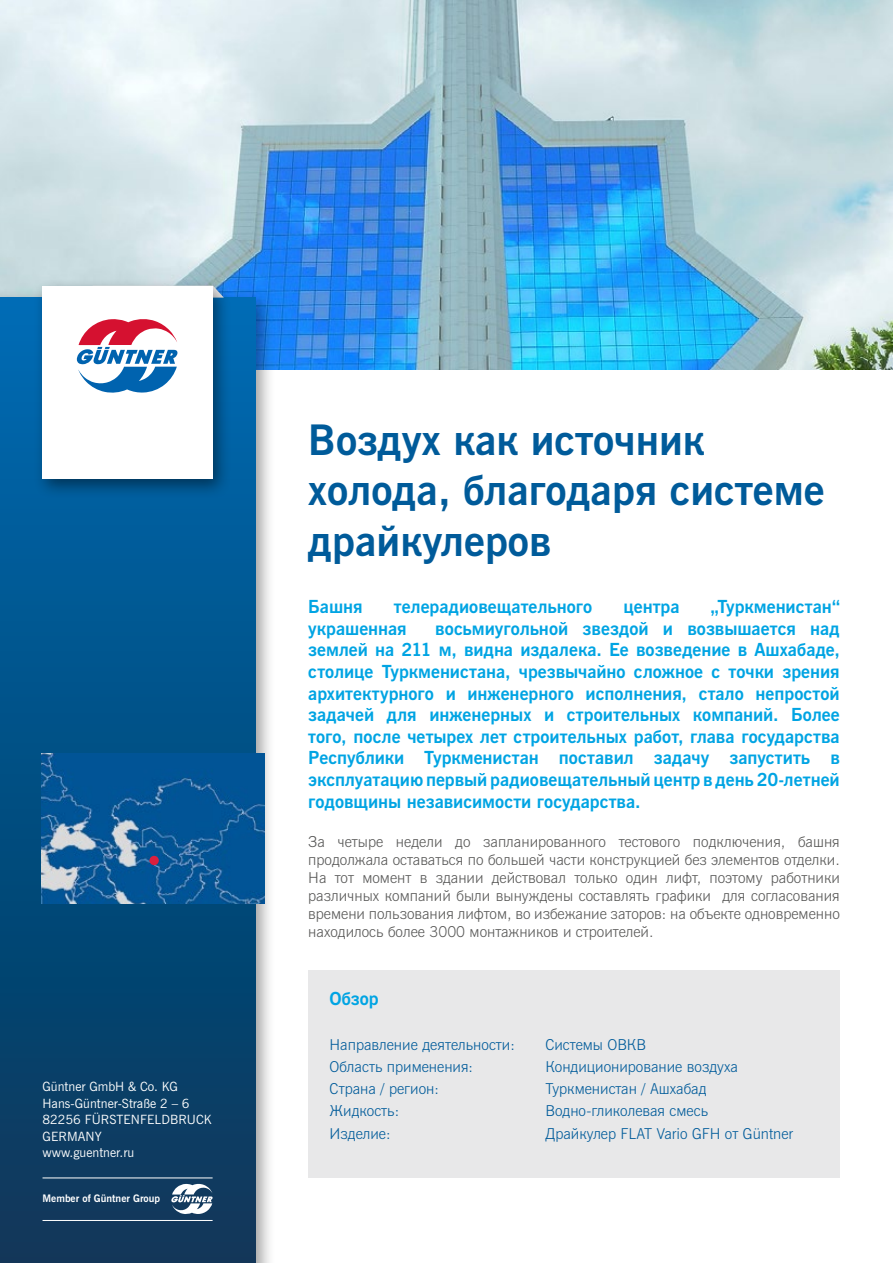
<style>
.page{position:relative;width:893px;height:1263px;background:#fff}
.page>*{position:absolute;margin:0;border:0;box-sizing:border-box;transform-origin:0 0}
.t1{font:700 42px/50.4px "News Gothic";color:#005b9a}
.t2{font:700 18px/21.6px "News Gothic";color:#00a4e3;text-align:justify}
.t3{font:300 15px/18px "News Gothic L";color:#575756;text-align:justify}
.t4{font:300 15px "News Gothic L";color:#005b9a}
.t5{font:12.75px/16.5px "News Gothic";color:#fff}
.t6{font:700 10.35px "News Gothic";color:#fff}
</style>
<div class="page">
<img style="left:0;top:0;width:893px;height:370px">
<div style="left:0;top:289px;width:276px;height:974px;background:#000;opacity:.38"></div>
<div style="left:0;top:298px;width:255px;height:965px;background:linear-gradient(to bottom,#006ab3,#0c3556)"></div>
<div style="left:33px;top:279px;width:199px;height:221px;background:#000;opacity:.45"></div>
<div style="left:43px;top:286px;width:170px;height:192px;background:#fff"></div>
<svg style="left:76px;top:319px;width:102px;height:74px"></svg>
<img style="left:41px;top:754px;width:224px;height:149px">
<div style="left:149px;top:856px;width:10px;height:9px;background:#db1f3e;border-radius:50%"></div>
<svg style="left:171px;top:1184px;width:42px;height:30px"></svg>
<hr style="left:43px;top:1220px;width:170px;height:1px;background:#fff">
<hr style="left:43px;top:1177px;width:170px;height:1px;background:#fff">
<div style="left:308px;top:971px;width:532px;height:207px;background:#e8e8e9"></div>
<p class="t5" style="left:43px;top:1079px;width:171px">Güntner GmbH &amp; Co. KG<br>Hans-Güntner-Straße 2 – 6<br>82256 FÜRSTENFELDBRUCK<br>GERMANY<br>www.guentner.ru</p>
<p class="t6" style="left:43px;top:1192px;width:119px">Member of Güntner Group</p>
<h1 class="t1" style="left:308px;top:416px;width:518px">Воздух как источник холода, благодаря системе драйкулеров</h1>
<p class="t2" style="left:308px;top:596px;width:56px">Башня</p>
<p class="t2" style="left:394px;top:596px;width:200px">телерадиовещательного</p>
<p class="t2" style="left:623px;top:596px;width:58px">центра</p>
<p class="t2" style="left:711px;top:596px;width:131px">„Туркменистан“</p>
<p class="t2" style="left:308px;top:618px;width:100px">украшенная</p>
<p class="t2" style="left:308px;top:618px;width:533px;text-indent:127px">восьмиугольной звездой и возвышается над землей на 211 м, видна издалека. Ее возведение в Ашхабаде, столице Туркменистана, чрезвычайно сложное с точки зрения архитектурного и инженерного исполнения, стало непростой задачей для инженерных и строительных компаний. Более того, после четырех лет строительных работ, глава государства Республики Туркменистан поставил задачу запустить в эксплуатацию первый радиовещательный центр в день 20-летней годовщины независимости государства.</p>
<p class="t3" style="left:308px;top:833px;width:533px">За четыре недели до запланированного тестового подключения, башня продолжала оставаться по большей части конструкцией без элементов отделки.<br>На тот момент в здании действовал только один лифт, поэтому работники различных компаний были вынуждены составлять графики для согласования времени пользования лифтом, во избежание заторов: на объекте одновременно находилось более 3000 монтажников и строителей.</p>
<p class="t2" style="left:330px;top:988px;width:51px">Обзор</p>
<p class="t4" style="left:330px;top:1035px;width:187px">Направление деятельности:</p>
<p class="t4" style="left:546px;top:1035px;width:102px">Системы ОВКВ</p>
<p class="t4" style="left:330px;top:1057px;width:145px">Область применения:</p>
<p class="t4" style="left:546px;top:1057px;width:194px">Кондиционирование воздуха</p>
<p class="t4" style="left:330px;top:1079px;width:111px">Страна / регион:</p>
<p class="t4" style="left:546px;top:1079px;width:162px">Туркменистан / Ашхабад</p>
<p class="t4" style="left:330px;top:1101px;width:71px">Жидкость:</p>
<p class="t4" style="left:546px;top:1101px;width:164px">Водно-гликолевая смесь</p>
<p class="t4" style="left:330px;top:1124px;width:63px">Изделие:</p>
<p class="t4" style="left:546px;top:1124px;width:249px">Драйкулер FLAT Vario GFH от Güntner</p>
</div>
